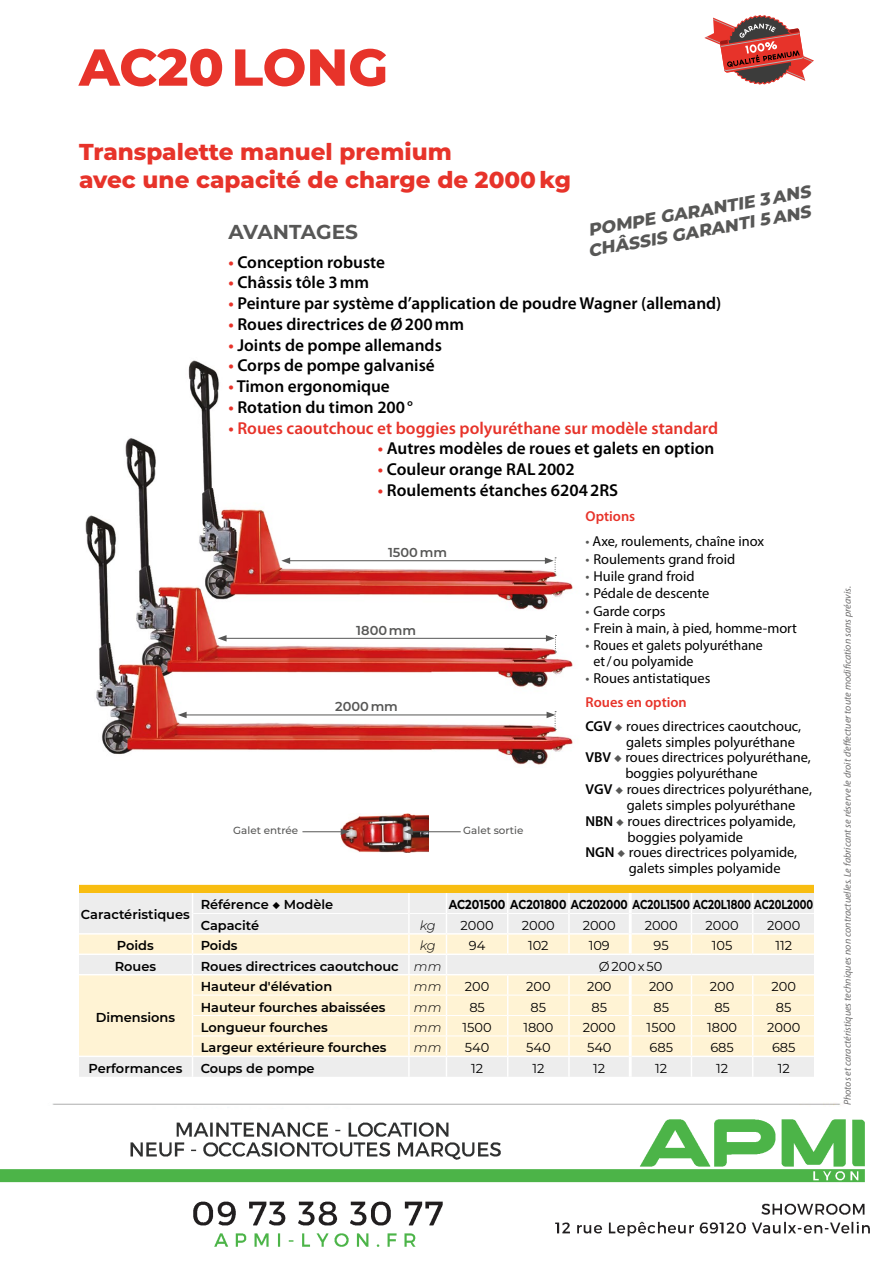
<style>
.page{position:relative;width:893px;height:1263px;background:#fff}
.page>*{position:absolute;margin:0;border:0;box-sizing:border-box;transform-origin:0 0}
.t1{font:800 51.9px "Montserrat";color:#e7332a}
.t2{font:800 23.1px/27.6px "Montserrat";color:#e7332a}
.t3{font:700 20.1px "Montserrat";letter-spacing:-.005em;color:#575756}
.t4{font:600 17.25px "Myriad Pro";color:#000}
.t5{font:600 17.25px "Myriad Pro";color:#e7332a}
.t6{font:italic 800 17.25px/20.1px "Montserrat";color:#575756}
.t7{font:14.4px/24px "Myriad Pro";color:#000}
.t8{font:600 14.4px "Myriad Pro";color:#e7332a}
.t9{font:600 12.9px "Montserrat";color:#000}
.t10{font:12.9px "Montserrat";color:#000}
.t11{font:700 12.9px "Montserrat";color:#000;scale:.86 1}
.t12{font:600 12.9px "Montserrat";color:#575756}
.t13{font:italic 300 12.9px "Montserrat";color:#000}
.t14{font:500 10.35px "Montserrat";color:#575756}
.t15{font:italic 10.05px "Myriad Pro";color:#706f6f}
.s1{color:#e7332a}
.s2{color:#575756}
.s3{font-weight:600;color:#e7332a}
.s4{font-weight:600}
.s5{font-family:"Montserrat";font-weight:600;font-size:12.9px;color:#575756}
.s6{font-weight:300;font-style:italic}
</style>
<div class="page">
<img style="left:1px;top:1103px;width:869px;height:144px">
<img style="left:85px;top:360px;width:488px;height:405px">
<hr style="left:288px;top:560px;width:259px;height:1px;background:#575756">
<svg style="left:281px;top:557px;width:9px;height:7px"></svg>
<hr style="left:224px;top:638px;width:324px;height:1px;background:#575756">
<svg style="left:218px;top:635px;width:9px;height:6px"></svg>
<hr style="left:184px;top:715px;width:365px;height:1px;background:#575756">
<svg style="left:178px;top:712px;width:9px;height:6px"></svg>
<svg style="left:79px;top:885px;width:735px;height:192px;background:#f7efd8"></svg>
<hr style="left:629px;top:893px;width:3px;height:20px;background:#fff">
<hr style="left:629px;top:913px;width:3px;height:21px;background:#fff">
<hr style="left:629px;top:934px;width:3px;height:19px;background:#fff">
<hr style="left:629px;top:975px;width:3px;height:20px;background:#fff">
<hr style="left:629px;top:995px;width:3px;height:20px;background:#fff">
<hr style="left:629px;top:1015px;width:3px;height:21px;background:#fff">
<hr style="left:629px;top:1036px;width:3px;height:20px;background:#fff">
<hr style="left:629px;top:1056px;width:3px;height:21px;background:#fff">
<img style="left:341px;top:813px;width:87px;height:39px">
<hr style="left:410px;top:831px;width:51px;height:1px;background:#575756">
<svg style="left:404px;top:828px;width:9px;height:7px"></svg>
<hr style="left:302px;top:831px;width:41px;height:1px;background:#575756">
<svg style="left:341px;top:828px;width:9px;height:7px"></svg>
<svg style="left:547px;top:711px;width:9px;height:19px"></svg>
<svg style="left:546px;top:635px;width:10px;height:18px"></svg>
<svg style="left:545px;top:557px;width:11px;height:19px"></svg>
<svg style="left:704px;top:15px;width:110px;height:70px"></svg>
<h1 class="t1" style="left:79px;top:29px;width:311px">AC20 LONG</h1>
<h2 class="t2" style="left:79px;top:137px;width:493px">Transpalette manuel premium<br>avec une capacité de charge de 2000 kg</h2>
<h3 class="t3" style="left:228px;top:217px;width:131px">AVANTAGES</h3>
<p class="t4" style="left:228px;top:251px;width:158px"><span class="s1">•</span> Conception robuste</p>
<p class="t4" style="left:228px;top:272px;width:142px"><span class="s1">•</span> Châssis tôle 3mm</p>
<p class="t4" style="left:228px;top:292px;width:495px"><span class="s1">•</span> Peinture par système d’application de poudre Wagner (allemand)</p>
<p class="t4" style="left:228px;top:313px;width:237px"><span class="s1">•</span> Roues directrices de Ø200mm</p>
<p class="t4" style="left:228px;top:334px;width:215px"><span class="s1">•</span> Joints de pompe allemands</p>
<p class="t4" style="left:228px;top:355px;width:208px"><span class="s1">•</span> Corps de pompe galvanisé</p>
<p class="t4" style="left:228px;top:375px;width:163px"><span class="s1">•</span> Timon ergonomique</p>
<p class="t4" style="left:228px;top:396px;width:186px"><span class="s1">•</span> Rotation du timon 200°</p>
<p class="t5" style="left:228px;top:417px;width:491px">• Roues caoutchouc et boggies polyuréthane sur modèle standard</p>
<p class="t4" style="left:378px;top:438px;width:338px"><span class="s1">•</span> Autres modèles de roues et galets en option</p>
<p class="t4" style="left:378px;top:458px;width:198px"><span class="s1">•</span> Couleur orange RAL2002</p>
<p class="t4" style="left:378px;top:479px;width:242px"><span class="s1">•</span> Roulements étanches 62042RS</p>
<p class="t6" style="left:583px;top:220px;width:228px;rotate:-10deg">POMPE GAR ANTIE 3 ANS<br>CH ÂSSIS GAR ANTI 5 ANS</p>
<p class="t9" style="left:81px;top:906px;width:110px">Caractéristiques</p>
<p class="t12" style="left:388px;top:543px;width:61px">1500 mm</p>
<p class="t12" style="left:356px;top:621px;width:61px">1800 mm</p>
<p class="t12" style="left:335px;top:697px;width:64px">2000 mm</p>
<p class="t14" style="left:233px;top:823px;width:67px">Galet entrée</p>
<p class="t14" style="left:463px;top:823px;width:62px">Galet sortie</p>
<p class="t8" style="left:585px;top:507px;width:51px">Options</p>
<p class="t7" style="left:585px;top:529px;width:180px"><span class="s2">•</span> Axe, roulements, chaîne inox</p>
<p class="t7" style="left:585px;top:547px;width:151px"><span class="s2">•</span> Roulements grand froid</p>
<p class="t7" style="left:585px;top:564px;width:111px"><span class="s2">•</span> Huile grand froid</p>
<p class="t7" style="left:585px;top:581px;width:125px"><span class="s2">•</span> Pédale de descente</p>
<p class="t7" style="left:585px;top:598px;width:82px"><span class="s2">•</span> Garde corps</p>
<p class="t7" style="left:585px;top:616px;width:213px"><span class="s2">•</span> Frein à main, à pied, homme-mort</p>
<p class="t7" style="left:593px;top:637px;width:171px;line-height:15.9px;text-indent:-8px"><span class="s2">•</span> Roues et galets polyuréthane et/ou polyamide</p>
<p class="t7" style="left:585px;top:666px;width:126px"><span class="s2">•</span> Roues antistatiques</p>
<p class="t7" style="left:585px;top:690px;width:217px"><span class="s3">Roues en option<br></span><span class="s4">CGV</span> <span class="s5">◆</span> roues directrices caoutchouc,</p>
<p class="t7" style="left:626px;top:729px;width:170px">galets simples polyuréthane</p>
<p class="t7" style="left:585px;top:745px;width:227px"><span class="s4">VBV</span> <span class="s5">◆</span> roues directrices polyuréthane,</p>
<p class="t7" style="left:625px;top:761px;width:134px">boggies polyuréthane</p>
<p class="t7" style="left:585px;top:777px;width:228px"><span class="s4">VGV</span> <span class="s5">◆</span> roues directrices polyuréthane,</p>
<p class="t7" style="left:627px;top:793px;width:170px">galets simples polyuréthane</p>
<p class="t7" style="left:585px;top:809px;width:212px"><span class="s4">NBN</span> <span class="s5">◆</span> roues directrices polyamide,</p>
<p class="t7" style="left:628px;top:824px;width:117px">boggies polyamide</p>
<p class="t7" style="left:585px;top:840px;width:213px"><span class="s4">NGN</span> <span class="s5">◆</span> roues directrices polyamide,</p>
<p class="t7" style="left:629px;top:856px;width:153px">galets simples polyamide</p>
<p class="t9" style="left:201px;top:895px;width:134px">Référence ◆ Modèle</p>
<p class="t11" style="left:449px;top:895px;width:425px">AC201500 AC201800 AC202000 AC20L1500 AC20L1800 AC20L2000</p>
<p class="t9" style="left:201px;top:916px;width:60px">Capacité</p>
<p class="t13" style="left:420px;top:916px;width:18px">kg</p>
<p class="t10" style="left:461px;top:916px;width:35px">2000</p>
<p class="t10" style="left:522px;top:916px;width:35px">2000</p>
<p class="t10" style="left:583px;top:916px;width:35px">2000</p>
<p class="t10" style="left:645px;top:916px;width:35px">2000</p>
<p class="t10" style="left:706px;top:916px;width:35px">2000</p>
<p class="t10" style="left:767px;top:916px;width:35px">2000</p>
<p class="t9" style="left:117px;top:937px;width:38px">Poids</p>
<p class="t9" style="left:201px;top:937px;width:38px">Poids</p>
<p class="t13" style="left:420px;top:937px;width:18px">kg</p>
<p class="t10" style="left:469px;top:937px;width:18px">94</p>
<p class="t10" style="left:528px;top:937px;width:22px">102</p>
<p class="t10" style="left:589px;top:937px;width:23px">109</p>
<p class="t10" style="left:654px;top:937px;width:17px">95</p>
<p class="t10" style="left:712px;top:937px;width:22px">105</p>
<p class="t10" style="left:775px;top:937px;width:18px">112</p>
<p class="t9" style="left:115px;top:957px;width:43px">Roues</p>
<p class="t9" style="left:201px;top:957px;width:242px">Roues directrices caoutchouc <span class="s6">mm</span></p>
<p class="t10" style="left:599px;top:957px;width:65px">Ø 200 x 50</p>
<p class="t9" style="left:96px;top:1008px;width:81px">Dimensions</p>
<p class="t9" style="left:201px;top:978px;width:133px">Hauteur d'élévation</p>
<p class="t13" style="left:414px;top:978px;width:29px">mm</p>
<p class="t10" style="left:465px;top:978px;width:26px">200</p>
<p class="t10" style="left:526px;top:978px;width:26px">200</p>
<p class="t10" style="left:587px;top:978px;width:26px">200</p>
<p class="t10" style="left:649px;top:978px;width:26px">200</p>
<p class="t10" style="left:710px;top:978px;width:26px">200</p>
<p class="t10" style="left:771px;top:978px;width:26px">200</p>
<p class="t9" style="left:201px;top:998px;width:186px">Hauteur fourches abaissées</p>
<p class="t13" style="left:414px;top:998px;width:29px">mm</p>
<p class="t10" style="left:469px;top:998px;width:17px">85</p>
<p class="t10" style="left:531px;top:998px;width:17px">85</p>
<p class="t10" style="left:591px;top:998px;width:17px">85</p>
<p class="t10" style="left:653px;top:998px;width:17px">85</p>
<p class="t10" style="left:714px;top:998px;width:17px">85</p>
<p class="t10" style="left:776px;top:998px;width:17px">85</p>
<p class="t9" style="left:201px;top:1018px;width:129px">Longueur fourches</p>
<p class="t13" style="left:414px;top:1019px;width:29px">mm</p>
<p class="t10" style="left:463px;top:1018px;width:31px">1500</p>
<p class="t10" style="left:523px;top:1018px;width:32px">1800</p>
<p class="t10" style="left:583px;top:1018px;width:35px">2000</p>
<p class="t10" style="left:647px;top:1018px;width:31px">1500</p>
<p class="t10" style="left:707px;top:1018px;width:32px">1800</p>
<p class="t10" style="left:767px;top:1018px;width:35px">2000</p>
<p class="t9" style="left:201px;top:1038px;width:187px">Largeur extérieure fourches</p>
<p class="t13" style="left:414px;top:1039px;width:29px">mm</p>
<p class="t10" style="left:465px;top:1039px;width:26px">540</p>
<p class="t10" style="left:526px;top:1039px;width:26px">540</p>
<p class="t10" style="left:587px;top:1039px;width:26px">540</p>
<p class="t10" style="left:649px;top:1039px;width:25px">685</p>
<p class="t10" style="left:710px;top:1039px;width:25px">685</p>
<p class="t10" style="left:772px;top:1039px;width:25px">685</p>
<p class="t9" style="left:89px;top:1059px;width:95px">Performances</p>
<p class="t9" style="left:201px;top:1059px;width:115px">Coups de pompe</p>
<p class="t10" style="left:471px;top:1060px;width:14px">12</p>
<p class="t10" style="left:532px;top:1060px;width:14px">12</p>
<p class="t10" style="left:593px;top:1060px;width:14px">12</p>
<p class="t10" style="left:655px;top:1060px;width:14px">12</p>
<p class="t10" style="left:716px;top:1060px;width:14px">12</p>
<p class="t10" style="left:778px;top:1060px;width:14px">12</p>
<p class="t15" style="left:841px;top:1105px;width:521px;rotate:-90deg">Photos et caractéristiques techniques non contractuelles. Le fabricant se réserve le droit d’e ectuer toute modi cation sans préavis.</p>
</div>
